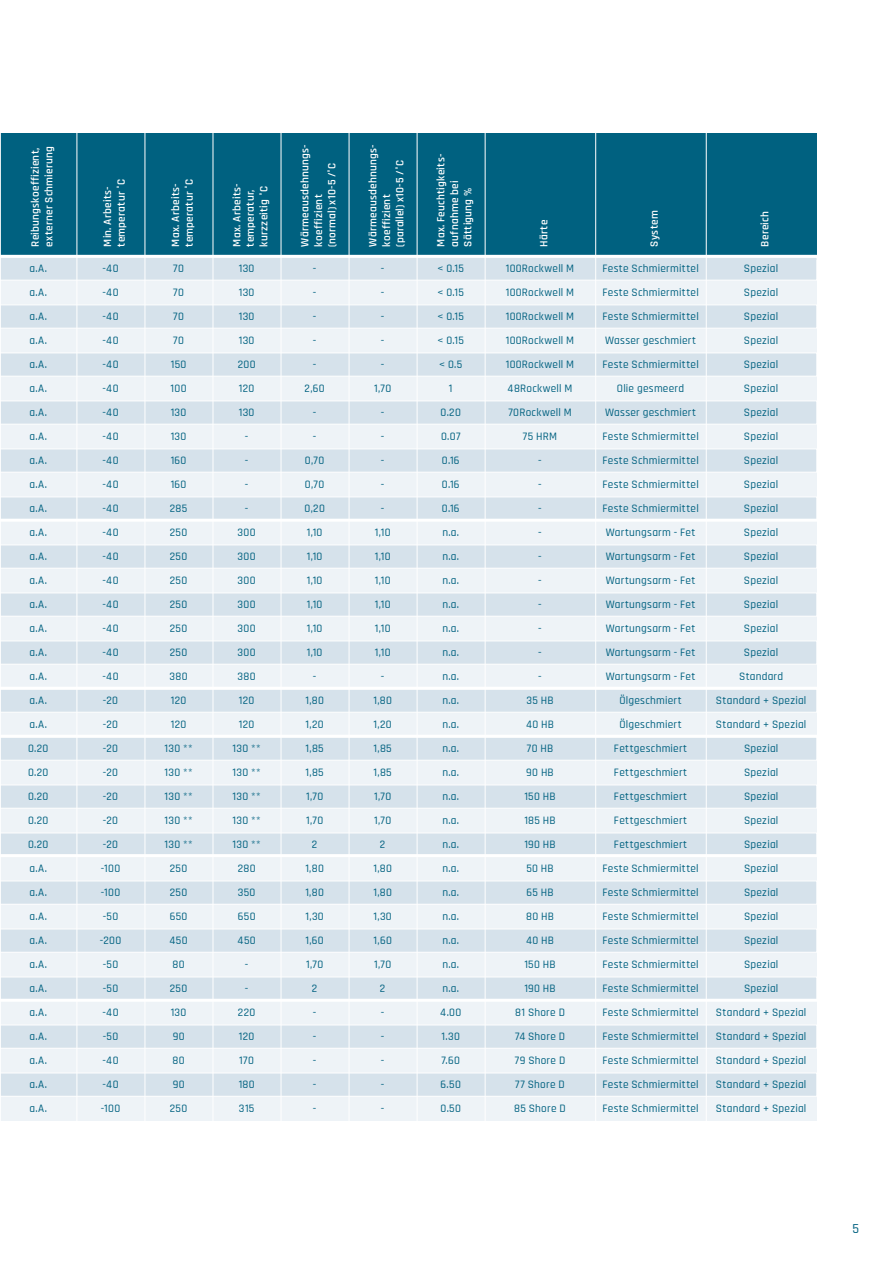
<style>
.page{position:relative;width:893px;height:1263px;background:#fff}
.page>*{position:absolute;margin:0;border:0;box-sizing:border-box;transform-origin:0 0}
.t1{font:500 13.5px "Rajdhani";color:#006180}
.t2{font:500 11.25px/24px "Rajdhani";letter-spacing:.025em;color:#006180;text-align:center}
.t3{font:600 11.25px/13.5px "Rajdhani";letter-spacing:.02em;color:#fff}
.t4{font:500 11.25px/24px "Rajdhani";letter-spacing:.045em;color:#006180}
</style>
<div class="page">
<div style="left:0;top:133px;width:816px;height:131px;background:#006180"></div>
<div style="left:0;top:260px;width:816px;height:861px;background:#eef3f7"></div>
<svg style="left:1px;top:258px;width:816px;height:23px;background:#d8e3ec"></svg>
<svg style="left:1px;top:304px;width:816px;height:25px"></svg>
<svg style="left:1px;top:352px;width:816px;height:25px"></svg>
<svg style="left:1px;top:400px;width:816px;height:25px"></svg>
<svg style="left:1px;top:448px;width:816px;height:25px"></svg>
<svg style="left:1px;top:496px;width:816px;height:23px;background:#d8e4ec"></svg>
<svg style="left:1px;top:544px;width:816px;height:25px"></svg>
<svg style="left:1px;top:592px;width:816px;height:25px"></svg>
<svg style="left:1px;top:640px;width:816px;height:25px"></svg>
<svg style="left:1px;top:690px;width:816px;height:23px;background:#d8e3ec"></svg>
<svg style="left:1px;top:738px;width:816px;height:23px;background:#d8e3ec"></svg>
<svg style="left:1px;top:784px;width:816px;height:25px"></svg>
<svg style="left:1px;top:832px;width:816px;height:22px;background:#d8e3ec"></svg>
<svg style="left:1px;top:880px;width:816px;height:25px"></svg>
<svg style="left:1px;top:928px;width:816px;height:25px"></svg>
<svg style="left:1px;top:976px;width:816px;height:23px;background:#d8e4ec"></svg>
<svg style="left:1px;top:1024px;width:816px;height:25px"></svg>
<svg style="left:1px;top:1072px;width:816px;height:25px"></svg>
<hr style="left:0;top:108px;width:1px;height:1026px;background:#fff">
<hr style="left:77px;top:108px;width:1px;height:1026px;background:#fff">
<hr style="left:145px;top:108px;width:1px;height:1026px;background:#fff">
<hr style="left:213px;top:108px;width:1px;height:1026px;background:#fff">
<hr style="left:281px;top:108px;width:1px;height:1026px;background:#fff">
<hr style="left:349px;top:108px;width:1px;height:1026px;background:#fff">
<hr style="left:417px;top:108px;width:1px;height:1026px;background:#fff">
<hr style="left:485px;top:108px;width:1px;height:1026px;background:#fff">
<hr style="left:595px;top:108px;width:1px;height:1026px;background:#fff">
<hr style="left:706px;top:108px;width:1px;height:1026px;background:#fff">
<hr style="left:0;top:519px;width:839px;height:3px;background:#fff">
<hr style="left:0;top:255px;width:839px;height:3px;background:#fff">
<hr style="left:0;top:687px;width:839px;height:3px;background:#fff">
<hr style="left:0;top:735px;width:839px;height:3px;background:#fff">
<hr style="left:0;top:854px;width:839px;height:3px;background:#fff">
<hr style="left:0;top:999px;width:839px;height:3px;background:#fff">
<p class="t3" style="left:28px;top:247px;width:102px;rotate:-90deg">Reibungskoeffizient, externer Schmierung</p>
<p class="t2" style="left:28px;top:256px;width:22px;text-align:left">a.A. a.A. a.A. a.A. a.A. a.A. a.A. a.A. a.A. a.A. a.A. a.A. a.A. a.A. a.A. a.A. a.A. a.A. a.A. a.A.<br>0.20<br>0.20<br>0.20<br>0.20<br>0.20 a.A. a.A. a.A. a.A. a.A. a.A. a.A. a.A. a.A. a.A. a.A.</p>
<p class="t3" style="left:101px;top:247px;width:69px;rotate:-90deg">Min. Arbeits&shy;temperatur °C</p>
<p class="t4" style="left:100px;top:256px;width:23px">-40 -40 -40 -40 -40 -40 -40 -40 -40 -40 -40 -40 -40 -40 -40 -40 -40 -40 -20 -20 -20 -20 -20 -20 -20 -100 -100 -50 -200 -50 -50 -40 -50 -40 -40 -100</p>
<p class="t3" style="left:169px;top:247px;width:69px;rotate:-90deg">Max. Arbeits&shy;temperatur °C</p>
<p class="t2" style="left:165px;top:256px;width:30px">70<br>70<br>70<br>70<br>150<br>100<br>130<br>130<br>160<br>160<br>285<br>250<br>250<br>250<br>250<br>250<br>250<br>380<br>120<br>120<br>130 **<br>130 **<br>130 **<br>130 **<br>130 **<br>250<br>250<br>650<br>450<br>80<br>250<br>130<br>90<br>80<br>90<br>250</p>
<p class="t3" style="left:230px;top:247px;width:65px;rotate:-90deg">Max. Arbeits&shy;temperatur, kurzzeitig °C</p>
<p class="t2" style="left:233px;top:256px;width:30px">130<br>130<br>130<br>130<br>200<br>120<br>130<br>-<br>-<br>-<br>-<br>300<br>300<br>300<br>300<br>300<br>300<br>380<br>120<br>120<br>130 **<br>130 **<br>130 **<br>130 **<br>130 **<br>280<br>350<br>650<br>450<br>-<br>-<br>220<br>120<br>170<br>180<br>315</p>
<p class="t3" style="left:298px;top:247px;width:103px;rotate:-90deg">Wärmeausdehnungs&shy;koeffizient<br>(normal) x10-5 /°C</p>
<p class="t2" style="left:304px;top:256px;width:22px">-<br>-<br>-<br>-<br>-<br>2,60 -<br>-<br>0,70<br>0,70<br>0,20<br>1,10<br>1,10<br>1,10<br>1,10<br>1,10<br>1,10 -<br>1,80<br>1,20<br>1,85<br>1,85<br>1,70<br>1,70<br>2<br>1,80<br>1,80<br>1,30<br>1,60<br>1,70<br>2<br>-<br>-<br>-<br>-<br>-</p>
<p class="t3" style="left:366px;top:247px;width:103px;rotate:-90deg">Wärmeausdehnungs&shy;koeffizient<br>(parallel) x10-5 /°C</p>
<p class="t2" style="left:373px;top:256px;width:20px">-<br>-<br>-<br>-<br>-<br>1,70 -<br>-<br>-<br>-<br>-<br>1,10<br>1,10<br>1,10<br>1,10<br>1,10<br>1,10 -<br>1,80<br>1,20<br>1,85<br>1,85<br>1,70<br>1,70<br>2<br>1,80<br>1,80<br>1,30<br>1,60<br>1,70<br>2<br>-<br>-<br>-<br>-<br>-</p>
<p class="t3" style="left:435px;top:247px;width:94px;rotate:-90deg">Max. Feuchtigkeits&shy;aufnahme bei<br>Sättigung %</p>
<p class="t2" style="left:438px;top:256px;width:28px">&lt; 0.15 &lt; 0.15 &lt; 0.15 &lt; 0.15 &lt; 0.5<br>1<br>0.20<br>0.07<br>0.16<br>0.16<br>0.16 n.a. n.a. n.a. n.a. n.a. n.a. n.a. n.a. n.a. n.a. n.a. n.a. n.a. n.a. n.a. n.a. n.a. n.a. n.a. n.a.<br>4.00<br>1.30<br>7.60<br>6.50<br>0.50</p>
<p class="t3" style="left:537px;top:247px;width:28px;rotate:-90deg">Härte</p>
<p class="t2" style="left:506px;top:256px;width:70px">100Rockwell M<br>100Rockwell M<br>100Rockwell M<br>100Rockwell M<br>100Rockwell M<br>48Rockwell M<br>70Rockwell M<br>75 HRM<br>-<br>-<br>-<br>-<br>-<br>-<br>-<br>-<br>-<br>-<br>35 HB<br>40 HB<br>70 HB<br>90 HB<br>150 HB<br>185 HB<br>190 HB<br>50 HB<br>65 HB<br>80 HB<br>40 HB<br>150 HB<br>190 HB<br>81 Shore D<br>74 Shore D<br>79 Shore D<br>77 Shore D<br>85 Shore D</p>
<p class="t3" style="left:647px;top:247px;width:38px;rotate:-90deg">System</p>
<p class="t2" style="left:602px;top:256px;width:98px">Feste Schmiermittel<br>Feste Schmiermittel<br>Feste Schmiermittel<br>Wasser geschmiert<br>Feste Schmiermittel<br>Olie gesmeerd<br>Wasser geschmiert<br>Feste Schmiermittel<br>Feste Schmiermittel<br>Feste Schmiermittel<br>Feste Schmiermittel<br>Wartungsarm - Fet<br>Wartungsarm - Fet<br>Wartungsarm - Fet<br>Wartungsarm - Fet<br>Wartungsarm - Fet<br>Wartungsarm - Fet<br>Wartungsarm - Fet<br>Ölgeschmiert<br>Ölgeschmiert<br>Fettgeschmiert<br>Fettgeschmiert<br>Fettgeschmiert<br>Fettgeschmiert<br>Fettgeschmiert<br>Feste Schmiermittel<br>Feste Schmiermittel<br>Feste Schmiermittel<br>Feste Schmiermittel<br>Feste Schmiermittel<br>Feste Schmiermittel<br>Feste Schmiermittel<br>Feste Schmiermittel<br>Feste Schmiermittel<br>Feste Schmiermittel<br>Feste Schmiermittel</p>
<p class="t3" style="left:758px;top:247px;width:37px;rotate:-90deg">Bereich</p>
<p class="t2" style="left:716px;top:256px;width:92px">Spezial<br>Spezial<br>Spezial<br>Spezial<br>Spezial<br>Spezial<br>Spezial<br>Spezial<br>Spezial<br>Spezial<br>Spezial<br>Spezial<br>Spezial<br>Spezial<br>Spezial<br>Spezial<br>Spezial<br>Standard<br>Standard + Spezial<br>Standard + Spezial<br>Spezial<br>Spezial<br>Spezial<br>Spezial<br>Spezial<br>Spezial<br>Spezial<br>Spezial<br>Spezial<br>Spezial<br>Spezial<br>Standard + Spezial<br>Standard + Spezial<br>Standard + Spezial<br>Standard + Spezial<br>Standard + Spezial</p>
<p class="t1" style="left:852px;top:1222px;width:8px">5</p>
</div>
